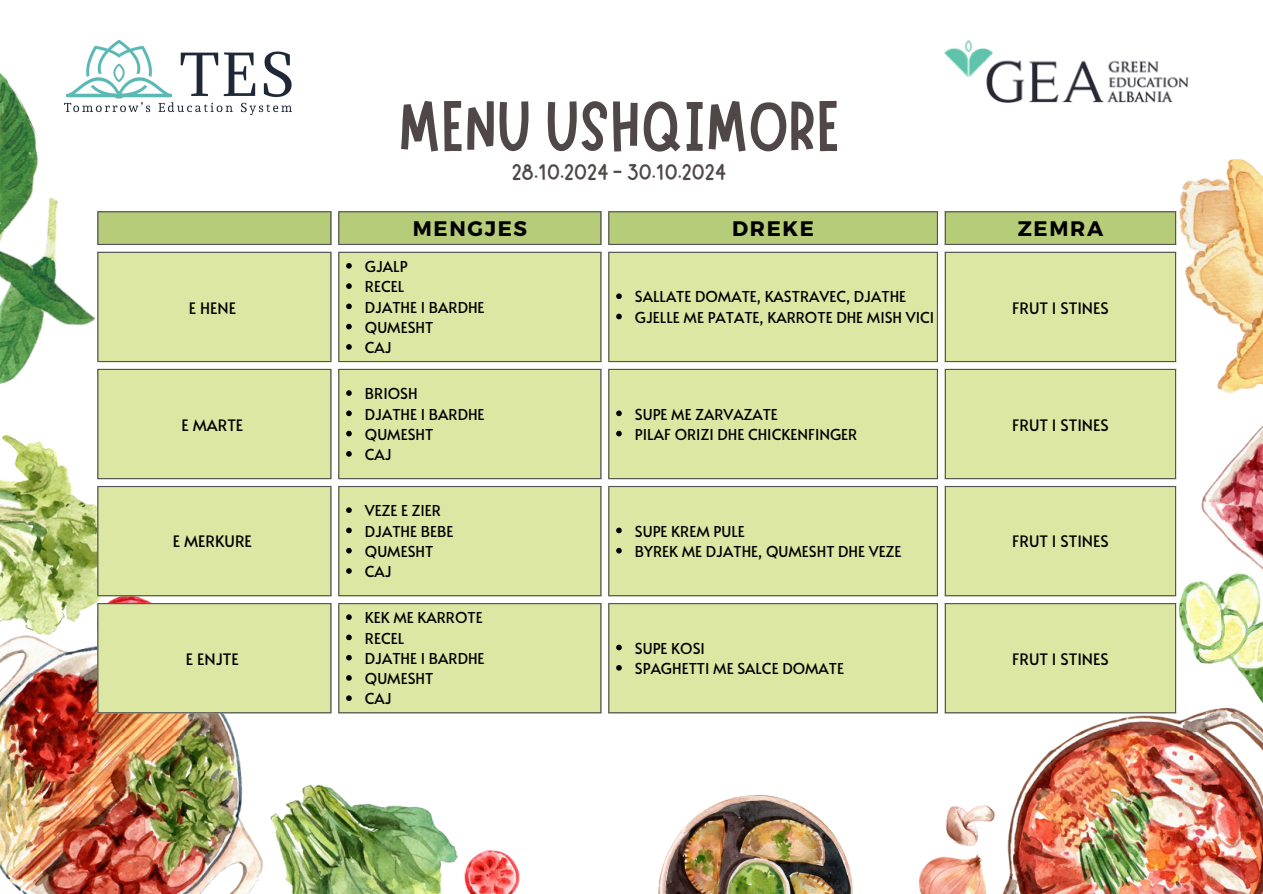
<style>
.page{position:relative;width:1263px;height:894px;background:#fff}
.page>*{position:absolute;margin:0;border:0;box-sizing:border-box;transform-origin:0 0}
.t1{font:72px "Marykate";color:#4f4748}
.t2{font:22.5px "Marykate";color:#4f4748}
.t3{font:700 21px "Montserrat";letter-spacing:.08em;color:#000}
.t4{font:15.75px "Alata";color:#000}
.t5{font:15px "Alata";color:#000}
</style>
<div class="page">
<img style="left:886px;top:412px;width:377px;height:481px">
<img style="left:658px;top:795px;width:195px;height:98px">
<img style="left:0;top:73px;width:127px;height:311px">
<img style="left:1176px;top:158px;width:87px;height:237px">
<img style="left:0;top:435px;width:531px;height:458px">
<img style="left:65px;top:40px;width:226px;height:75px">
<img style="left:944px;top:40px;width:245px;height:62px">
<svg style="left:98px;top:211px;width:1077px;height:34px;background:#b5ca7a"></svg>
<svg style="left:97px;top:252px;width:1079px;height:461px;background:#dde7a7"></svg>
<svg style="left:346px;top:263px;width:6px;height:5px"></svg>
<svg style="left:346px;top:283px;width:6px;height:6px"></svg>
<svg style="left:346px;top:303px;width:6px;height:6px"></svg>
<svg style="left:346px;top:324px;width:6px;height:5px"></svg>
<svg style="left:346px;top:344px;width:6px;height:5px"></svg>
<svg style="left:616px;top:293px;width:6px;height:6px"></svg>
<svg style="left:616px;top:313px;width:6px;height:6px"></svg>
<svg style="left:346px;top:390px;width:6px;height:6px"></svg>
<svg style="left:346px;top:410px;width:6px;height:6px"></svg>
<svg style="left:346px;top:430px;width:6px;height:6px"></svg>
<svg style="left:346px;top:451px;width:6px;height:5px"></svg>
<svg style="left:616px;top:410px;width:6px;height:6px"></svg>
<svg style="left:616px;top:430px;width:6px;height:6px"></svg>
<svg style="left:346px;top:507px;width:6px;height:6px"></svg>
<svg style="left:346px;top:527px;width:6px;height:6px"></svg>
<svg style="left:346px;top:547px;width:6px;height:6px"></svg>
<svg style="left:346px;top:568px;width:6px;height:5px"></svg>
<svg style="left:616px;top:527px;width:6px;height:6px"></svg>
<svg style="left:616px;top:547px;width:6px;height:6px"></svg>
<svg style="left:346px;top:614px;width:6px;height:5px"></svg>
<svg style="left:346px;top:634px;width:6px;height:6px"></svg>
<svg style="left:346px;top:654px;width:6px;height:6px"></svg>
<svg style="left:346px;top:675px;width:6px;height:5px"></svg>
<svg style="left:346px;top:695px;width:6px;height:5px"></svg>
<svg style="left:616px;top:644px;width:6px;height:6px"></svg>
<svg style="left:616px;top:664px;width:6px;height:6px"></svg>
<hr style="left:97px;top:212px;width:1px;height:32px;background:#545454">
<hr style="left:330px;top:212px;width:1px;height:32px;background:#545454">
<hr style="left:97px;top:211px;width:234px;height:1px;background:#545454">
<hr style="left:97px;top:244px;width:234px;height:1px;background:#545454">
<hr style="left:338px;top:212px;width:1px;height:32px;background:#545454">
<hr style="left:600px;top:212px;width:1px;height:32px;background:#545454">
<hr style="left:338px;top:211px;width:263px;height:1px;background:#545454">
<hr style="left:338px;top:244px;width:263px;height:1px;background:#545454">
<hr style="left:608px;top:212px;width:1px;height:32px;background:#545454">
<hr style="left:937px;top:212px;width:1px;height:32px;background:#545454">
<hr style="left:608px;top:211px;width:330px;height:1px;background:#545454">
<hr style="left:608px;top:244px;width:330px;height:1px;background:#545454">
<hr style="left:945px;top:212px;width:1px;height:32px;background:#545454">
<hr style="left:1175px;top:212px;width:1px;height:32px;background:#545454">
<hr style="left:945px;top:211px;width:231px;height:1px;background:#545454">
<hr style="left:945px;top:244px;width:231px;height:1px;background:#545454">
<hr style="left:97px;top:253px;width:1px;height:108px;background:#545454">
<hr style="left:330px;top:253px;width:1px;height:108px;background:#545454">
<hr style="left:97px;top:252px;width:234px;height:1px;background:#545454">
<hr style="left:97px;top:361px;width:234px;height:1px;background:#545454">
<hr style="left:338px;top:253px;width:1px;height:108px;background:#545454">
<hr style="left:600px;top:253px;width:1px;height:108px;background:#545454">
<hr style="left:338px;top:252px;width:263px;height:1px;background:#545454">
<hr style="left:338px;top:361px;width:263px;height:1px;background:#545454">
<hr style="left:608px;top:253px;width:1px;height:108px;background:#545454">
<hr style="left:937px;top:253px;width:1px;height:108px;background:#545454">
<hr style="left:608px;top:252px;width:330px;height:1px;background:#545454">
<hr style="left:608px;top:361px;width:330px;height:1px;background:#545454">
<hr style="left:945px;top:253px;width:1px;height:108px;background:#545454">
<hr style="left:1175px;top:253px;width:1px;height:108px;background:#545454">
<hr style="left:945px;top:252px;width:231px;height:1px;background:#545454">
<hr style="left:945px;top:361px;width:231px;height:1px;background:#545454">
<hr style="left:97px;top:370px;width:1px;height:108px;background:#545454">
<hr style="left:330px;top:370px;width:1px;height:108px;background:#545454">
<hr style="left:97px;top:369px;width:234px;height:1px;background:#545454">
<hr style="left:97px;top:478px;width:234px;height:1px;background:#545454">
<hr style="left:338px;top:370px;width:1px;height:108px;background:#545454">
<hr style="left:600px;top:370px;width:1px;height:108px;background:#545454">
<hr style="left:338px;top:369px;width:263px;height:1px;background:#545454">
<hr style="left:338px;top:478px;width:263px;height:1px;background:#545454">
<hr style="left:608px;top:370px;width:1px;height:108px;background:#545454">
<hr style="left:937px;top:370px;width:1px;height:108px;background:#545454">
<hr style="left:608px;top:369px;width:330px;height:1px;background:#545454">
<hr style="left:608px;top:478px;width:330px;height:1px;background:#545454">
<hr style="left:945px;top:370px;width:1px;height:108px;background:#545454">
<hr style="left:1175px;top:370px;width:1px;height:108px;background:#545454">
<hr style="left:945px;top:369px;width:231px;height:1px;background:#545454">
<hr style="left:945px;top:478px;width:231px;height:1px;background:#545454">
<hr style="left:97px;top:487px;width:1px;height:108px;background:#545454">
<hr style="left:330px;top:487px;width:1px;height:108px;background:#545454">
<hr style="left:97px;top:486px;width:234px;height:1px;background:#545454">
<hr style="left:97px;top:595px;width:234px;height:1px;background:#545454">
<hr style="left:338px;top:487px;width:1px;height:108px;background:#545454">
<hr style="left:600px;top:487px;width:1px;height:108px;background:#545454">
<hr style="left:338px;top:486px;width:263px;height:1px;background:#545454">
<hr style="left:338px;top:595px;width:263px;height:1px;background:#545454">
<hr style="left:608px;top:487px;width:1px;height:108px;background:#545454">
<hr style="left:937px;top:487px;width:1px;height:108px;background:#545454">
<hr style="left:608px;top:486px;width:330px;height:1px;background:#545454">
<hr style="left:608px;top:595px;width:330px;height:1px;background:#545454">
<hr style="left:945px;top:487px;width:1px;height:108px;background:#545454">
<hr style="left:1175px;top:487px;width:1px;height:108px;background:#545454">
<hr style="left:945px;top:486px;width:231px;height:1px;background:#545454">
<hr style="left:945px;top:595px;width:231px;height:1px;background:#545454">
<hr style="left:97px;top:604px;width:1px;height:108px;background:#545454">
<hr style="left:330px;top:604px;width:1px;height:108px;background:#545454">
<hr style="left:97px;top:603px;width:234px;height:1px;background:#545454">
<hr style="left:97px;top:712px;width:234px;height:1px;background:#545454">
<hr style="left:338px;top:604px;width:1px;height:108px;background:#545454">
<hr style="left:600px;top:604px;width:1px;height:108px;background:#545454">
<hr style="left:338px;top:603px;width:263px;height:1px;background:#545454">
<hr style="left:338px;top:712px;width:263px;height:1px;background:#545454">
<hr style="left:608px;top:604px;width:1px;height:108px;background:#545454">
<hr style="left:937px;top:604px;width:1px;height:108px;background:#545454">
<hr style="left:608px;top:603px;width:330px;height:1px;background:#545454">
<hr style="left:608px;top:712px;width:330px;height:1px;background:#545454">
<hr style="left:945px;top:604px;width:1px;height:108px;background:#545454">
<hr style="left:1175px;top:604px;width:1px;height:108px;background:#545454">
<hr style="left:945px;top:603px;width:231px;height:1px;background:#545454">
<hr style="left:945px;top:712px;width:231px;height:1px;background:#545454">
<p class="t1" style="left:398px;top:79px;width:443px">MENU USHQIMORE</p>
<p class="t2" style="left:512px;top:157px;width:216px">28.10.2024 - 30.10.2024</p>
<p class="t3" style="left:413px;top:215px;width:116px">MENGJES</p>
<p class="t3" style="left:732px;top:215px;width:83px">DREKE</p>
<p class="t3" style="left:1018px;top:215px;width:87px">ZEMRA</p>
<p class="t4" style="left:189px;top:296px;width:49px">E HENE</p>
<p class="t5" style="left:365px;top:255px;width:44px">GJALP</p>
<p class="t5" style="left:365px;top:276px;width:41px">RECEL</p>
<p class="t5" style="left:365px;top:296px;width:121px">DJATHE I BARDHE</p>
<p class="t5" style="left:365px;top:316px;width:70px">QUMESHT</p>
<p class="t5" style="left:365px;top:336px;width:28px">CAJ</p>
<p class="t5" style="left:635px;top:286px;width:273px">SALLATE DOMATE, KASTRAVEC, DJATHE</p>
<p class="t5" style="left:635px;top:306px;width:301px">GJELLE ME PATATE, KARROTE DHE MISH VICI</p>
<p class="t4" style="left:1012px;top:296px;width:98px">FRUT I STINES</p>
<p class="t4" style="left:182px;top:413px;width:63px">E MARTE</p>
<p class="t5" style="left:365px;top:382px;width:54px">BRIOSH</p>
<p class="t5" style="left:365px;top:403px;width:121px">DJATHE I BARDHE</p>
<p class="t5" style="left:365px;top:423px;width:70px">QUMESHT</p>
<p class="t5" style="left:365px;top:443px;width:28px">CAJ</p>
<p class="t5" style="left:635px;top:403px;width:145px">SUPE ME ZARVAZATE</p>
<p class="t5" style="left:635px;top:423px;width:224px">PILAF ORIZI DHE CHICKENFINGER</p>
<p class="t4" style="left:1012px;top:413px;width:98px">FRUT I STINES</p>
<p class="t4" style="left:173px;top:529px;width:81px">E MERKURE</p>
<p class="t5" style="left:365px;top:499px;width:78px">VEZE E ZIER</p>
<p class="t5" style="left:365px;top:520px;width:90px">DJATHE BEBE</p>
<p class="t5" style="left:365px;top:540px;width:70px">QUMESHT</p>
<p class="t5" style="left:365px;top:560px;width:28px">CAJ</p>
<p class="t5" style="left:635px;top:520px;width:111px">SUPE KREM PULE</p>
<p class="t5" style="left:635px;top:540px;width:268px">BYREK ME DJATHE, QUMESHT DHE VEZE</p>
<p class="t4" style="left:1012px;top:529px;width:98px">FRUT I STINES</p>
<p class="t4" style="left:186px;top:647px;width:55px">E ENJTE</p>
<p class="t5" style="left:365px;top:606px;width:119px">KEK ME KARROTE</p>
<p class="t5" style="left:365px;top:627px;width:41px">RECEL</p>
<p class="t5" style="left:365px;top:647px;width:121px">DJATHE I BARDHE</p>
<p class="t5" style="left:365px;top:667px;width:70px">QUMESHT</p>
<p class="t5" style="left:365px;top:687px;width:28px">CAJ</p>
<p class="t5" style="left:635px;top:637px;width:72px">SUPE KOSI</p>
<p class="t5" style="left:635px;top:657px;width:211px">SPAGHETTI ME SALCE DOMATE</p>
<p class="t4" style="left:1012px;top:647px;width:98px">FRUT I STINES</p>
</div>
